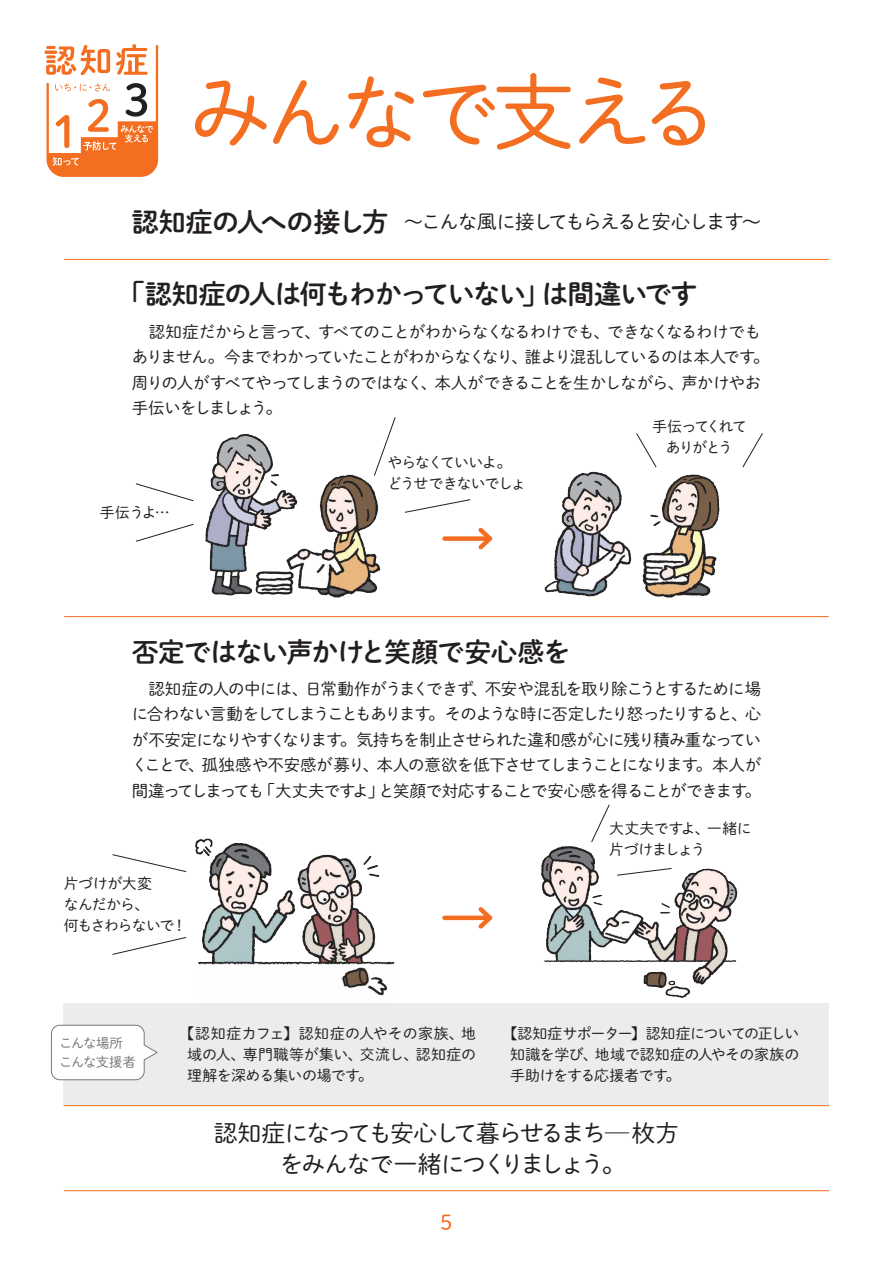
<style>
.page{position:relative;width:893px;height:1263px;background:#fff}
.page>*{position:absolute;margin:0;border:0;box-sizing:border-box;transform-origin:0 0}
.t1{font:84px "Shuei M Go Std L";letter-spacing:-.09em;color:#f36e21}
.t2{font:27px "Shuei M Go Std B";letter-spacing:-.05em;color:#231f20}
.t3{font:24px/31.5px "Shuei M Go Std L";letter-spacing:-.1em;color:#231f20;text-align:center}
.t4{font:21px "Shuei M Go Std L";color:#f36e21}
.t5{font:19.5px "Shuei M Go Std L";letter-spacing:-.085em;color:#231f20}
.t6{font:16.5px/25.5px "Shuei M Go Std L";letter-spacing:-.06em;color:#231f20}
.t7{font:15px/21px "Shuei M Go Std L";letter-spacing:-.05em;color:#231f20}
.t8{font:15px/21px "Shuei M Go Std L";letter-spacing:-.08em;color:#231f20}
.t9{font:15px/21px "Shuei M Go Std L";letter-spacing:-.115em;color:#231f20;text-align:center}
.t10{font:13.5px/19.5px "Shuei M Go Std L";letter-spacing:-.065em;color:#76787b}
.s1{font-family:"Shuei M Go Std B";font-size:27px}
</style>
<div class="page">
<div style="left:64px;top:1003px;width:765px;height:103px;background:#ececee"></div>
<hr style="left:65px;top:259px;width:763px;height:1px;background:#f36e21">
<hr style="left:65px;top:616px;width:763px;height:1px;background:#f36e21">
<svg style="left:44px;top:44px;width:114px;height:133px"></svg>
<svg style="left:112px;top:854px;width:75px;height:18px"></svg>
<svg style="left:112px;top:937px;width:75px;height:18px"></svg>
<svg style="left:383px;top:417px;width:13px;height:36px"></svg>
<svg style="left:136px;top:483px;width:58px;height:18px"></svg>
<svg style="left:404px;top:499px;width:67px;height:14px"></svg>
<svg style="left:136px;top:524px;width:58px;height:18px"></svg>
<svg style="left:742px;top:433px;width:21px;height:35px"></svg>
<div style="left:444px;top:536px;width:46px;height:5px;background:#f36e21"></div>
<svg style="left:474px;top:527px;width:19px;height:23px"></svg>
<hr style="left:444px;top:916px;width:46px;height:4px;background:#f36e21">
<svg style="left:474px;top:907px;width:19px;height:22px"></svg>
<svg style="left:593px;top:804px;width:17px;height:34px"></svg>
<img style="left:195px;top:838px;width:200px;height:158px">
<img style="left:205px;top:433px;width:178px;height:165px">
<img style="left:544px;top:433px;width:176px;height:165px">
<img style="left:541px;top:838px;width:197px;height:160px">
<hr style="left:64px;top:1190px;width:765px;height:1px;background:#f36e21">
<hr style="left:64px;top:1105px;width:765px;height:1px;background:#f36e21">
<svg style="left:51px;top:1024px;width:107px;height:56px"></svg>
<h1 class="t1" style="left:187px;top:52px;width:535px">みんなで支える</h1>
<p class="t5" style="left:132px;top:208px;width:631px"><span class="s1">認知症の人への接し方</span> ～こんな風に接してもらえると安心します～</p>
<h2 class="t2" style="left:118px;top:274px;width:581px">「認知症の人は何もわかっていない」は間違いです</h2>
<p class="t6" style="left:132px;top:318px;width:639px">　認知症だからと言って、すべてのことがわからなくなるわけでも、できなくなるわけでもありません。今までわかっていたことがわからなくなり、誰より混乱しているのは本人です。周りの人がすべてやってしまうのではなく、本人ができることを生かしながら、声かけやお手伝いをしましょう。</p>
<p class="t7" style="left:100px;top:502px;width:71px">手伝うよ…</p>
<p class="t8" style="left:388px;top:451px;width:140px">やらなくていいよ。どうせできないでしょ</p>
<p class="t9" style="left:652px;top:415px;width:97px">手伝ってくれてありがとう</p>
<h2 class="t2" style="left:132px;top:631px;width:441px">否定ではない声かけと笑顔で安心感を</h2>
<p class="t6" style="left:132px;top:675px;width:631px;text-align:justify">　認知症の人の中には、日常動作がうまくできず、不安や混乱を取り除こうとするために場に合わない言動をしてしまうこともあります。そのような時に否定したり怒ったりすると、心が不安定になりやすくなります。気持ちを制止させられた違和感が心に残り積み重なっていくことで、孤独感や不安感が募り、本人の意欲を低下させてしまうことになります。本人が間違ってしまっても「大丈夫ですよ」と笑顔で対応することで安心感を得ることができます。</p>
<p class="t7" style="left:64px;top:872px;width:125px">片づけが大変<br>なんだから、<br>何もさわらないで！</p>
<p class="t7" style="left:609px;top:817px;width:144px">大丈夫ですよ、一緒に片づけましょう</p>
<p class="t10" style="left:59px;top:1032px;width:78px">こんな場所こんな支援者</p>
<p class="t7" style="left:187px;top:1023px;width:291px;text-align:justify;text-indent:-8px">【認知症カフェ】認知症の人やその家族、地域の人、専門職等が集い、交流し、認知症の理解を深める集いの場です。</p>
<p class="t7" style="left:510px;top:1023px;width:291px;text-align:justify;text-indent:-8px">【認知症サポーター】認知症についての正しい知識を学び、地域で認知症の人やその家族の手助けをする応援者です。</p>
<h3 class="t3" style="left:214px;top:1116px;width:467px">認知症になっても安心して暮らせるまち─枚方をみんなで一緒につくりましょう。</h3>
<p class="t4" style="left:440px;top:1207px;width:14px">5</p>
</div>
